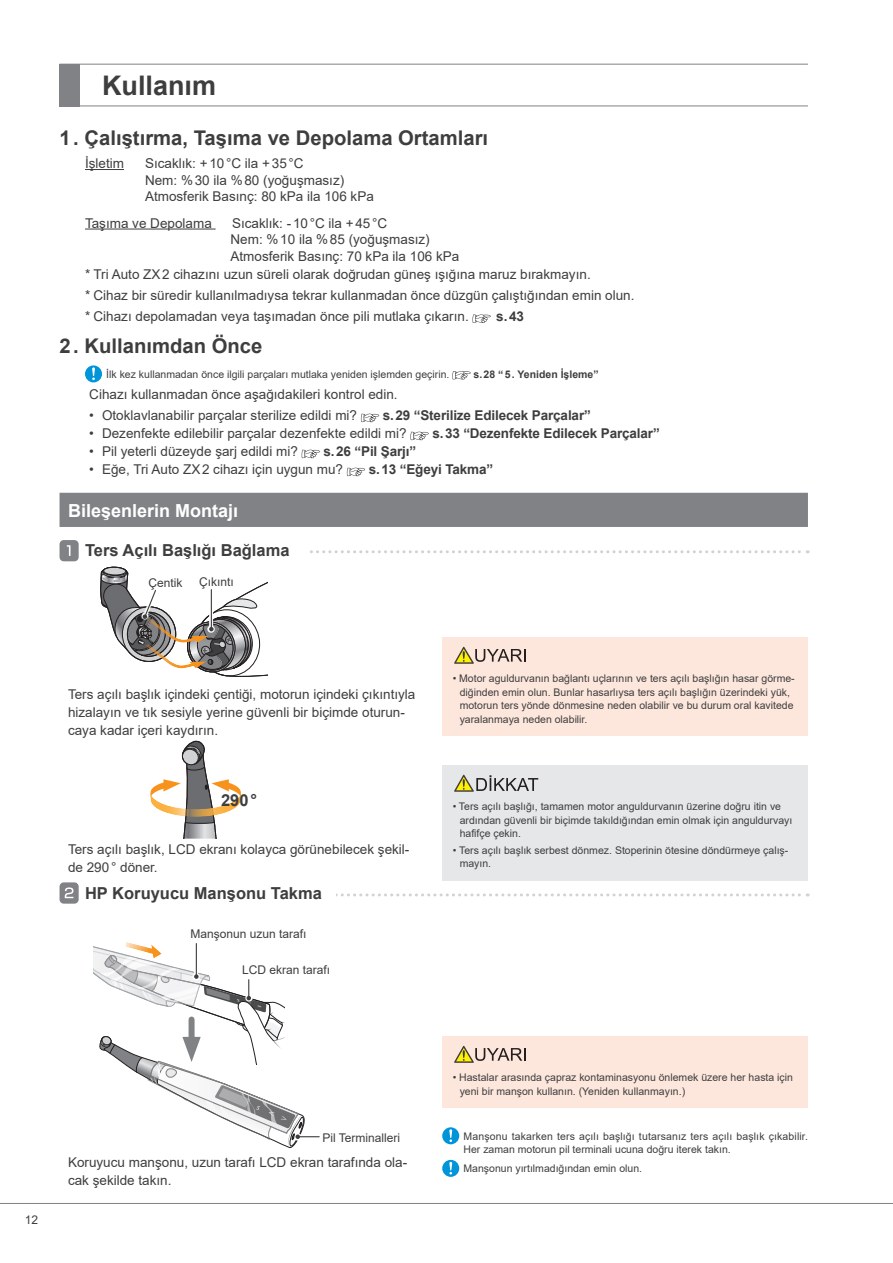
<style>
.page{position:relative;width:893px;height:1263px;background:#fff}
.page>*{position:absolute;margin:0;border:0;box-sizing:border-box;transform-origin:0 0}
.t1{font:700 27px "Arial";color:#3e3e3f}
.t2{font:700 20.25px "Arial";color:#3e3e3f}
.t3{font:700 18px "Arial";color:#fff}
.t4{font:700 16.5px "Arial";color:#3e3e3f}
.t5{font:13.5px/18px "Arial";color:#3e3e3f}
.t6{font:700 13.5px "Arial";letter-spacing:-.01em;color:#3e3e3f}
.t7{font:12px "Arial";color:#3e3e3f}
.t8{font:10.5px/13.5px "Arial";color:#3e3e3f}
.t9{font:700 10.5px "Arial";color:#3e3e3f}
</style>
<div class="page">
<hr style="left:0;top:1203px;width:893px;height:1px;background:#808285">
<hr style="left:60px;top:106px;width:748px;height:1px;background:#808285">
<div style="left:60px;top:64px;width:20px;height:42px;background:#808285"></div>
<hr style="left:60px;top:64px;width:748px;height:1px;background:#808285">
<svg style="left:336px;top:893px;width:472px;height:3px"></svg>
<svg style="left:310px;top:550px;width:498px;height:3px"></svg>
<svg style="left:150px;top:740px;width:91px;height:99px"></svg>
<svg style="left:472px;top:314px;width:19px;height:9px"></svg>
<div style="left:60px;top:493px;width:748px;height:34px;background:#808285"></div>
<div style="left:442px;top:765px;width:366px;height:115px;background:#e6e7e9"></div>
<svg style="left:454px;top:775px;width:84px;height:17px"></svg>
<div style="left:442px;top:637px;width:366px;height:99px;background:#fde7dc"></div>
<svg style="left:454px;top:647px;width:72px;height:17px"></svg>
<svg style="left:442px;top:1127px;width:17px;height:17px"></svg>
<svg style="left:442px;top:1160px;width:17px;height:17px"></svg>
<svg style="left:100px;top:566px;width:168px;height:111px"></svg>
<svg style="left:93px;top:942px;width:226px;height:206px"></svg>
<svg style="left:361px;top:414px;width:18px;height:8px"></svg>
<svg style="left:410px;top:432px;width:19px;height:8px"></svg>
<svg style="left:302px;top:450px;width:18px;height:8px"></svg>
<svg style="left:347px;top:468px;width:18px;height:8px"></svg>
<div style="left:60px;top:540px;width:19px;height:21px;background:#808285;border-radius:4px"></div>
<svg style="left:67px;top:545px;width:4px;height:11px"></svg>
<div style="left:60px;top:882px;width:19px;height:22px;background:#808285;border-radius:4px"></div>
<svg style="left:65px;top:887px;width:8px;height:11px"></svg>
<div style="left:442px;top:1036px;width:366px;height:71px;background:#fde7dc"></div>
<svg style="left:454px;top:1046px;width:72px;height:17px"></svg>
<hr style="left:85px;top:169px;width:39px;height:1px;background:#3e3e3f">
<hr style="left:85px;top:229px;width:131px;height:1px;background:#3e3e3f">
<svg style="left:452px;top:371px;width:19px;height:8px"></svg>
<svg style="left:85px;top:365px;width:17px;height:17px"></svg>
<h1 class="t1" style="left:102px;top:66px;width:116px">Kullanım</h1>
<h2 class="t2" style="left:60px;top:124px;width:430px">1. Çalıştırma, Taşıma ve Depolama Ortamları</h2>
<p class="t5" style="left:85px;top:154px;width:41px">İşletim</p>
<p class="t5" style="left:145px;top:155px;width:230px;line-height:16.5px">Sıcaklık: +10°C ila +35°C<br>Nem: %30 ila %80 (yoğuşmasız)<br>Atmosferik Basınç: 80 kPa ila 106 kPa</p>
<p class="t5" style="left:85px;top:214px;width:128px">Taşıma ve Depolama</p>
<p class="t5" style="left:231px;top:214px;width:230px;line-height:16.5px">Sıcaklık: -10°C ila +45°C<br>Nem: %10 ila %85 (yoğuşmasız)<br>Atmosferik Basınç: 70 kPa ila 106 kPa</p>
<p class="t5" style="left:85px;top:264px;width:551px;line-height:20.7px">* Tri Auto ZX2 cihazını uzun süreli olarak doğrudan güneş ışığına maruz bırakmayın.<br>* Cihaz bir süredir kullanılmadıysa tekrar kullanmadan önce düzgün çalıştığından emin olun. * Cihazı depolamadan veya taşımadan önce pili mutlaka çıkarın.</p>
<p class="t6" style="left:496px;top:307px;width:29px">s.43</p>
<h2 class="t2" style="left:60px;top:332px;width:204px">2. Kullanımdan Önce</h2>
<p class="t8" style="left:106px;top:367px;width:345px">İlk kez kullanmadan önce ilgili parçaları mutlaka yeniden işlemden geçirin.</p>
<p class="t9" style="left:473px;top:367px;width:127px">s.28 “5. Yeniden İşleme”</p>
<p class="t5" style="left:89px;top:385px;width:310px">Cihazı kullanmadan önce aşağıdakileri kontrol edin.</p>
<p class="t5" style="left:89px;top:406px;width:269px">• Otoklavlanabilir parçalar sterilize edildi mi?</p>
<p class="t6" style="left:383px;top:406px;width:209px">s.29 “Sterilize Edilecek Parçalar”</p>
<p class="t5" style="left:89px;top:424px;width:319px">• Dezenfekte edilebilir parçalar dezenfekte edildi mi?</p>
<p class="t6" style="left:432px;top:424px;width:229px">s.33 “Dezenfekte Edilecek Parçalar”</p>
<p class="t5" style="left:89px;top:442px;width:210px">• Pil yeterli düzeyde şarj edildi mi?</p>
<p class="t6" style="left:324px;top:442px;width:94px">s.26 “Pil Şarjı”</p>
<p class="t5" style="left:89px;top:460px;width:255px">• Eğe, Tri Auto ZX2 cihazı için uygun mu?</p>
<p class="t6" style="left:369px;top:460px;width:126px">s.13 “Eğeyi Takma”</p>
<h3 class="t3" style="left:68px;top:498px;width:172px">Bileşenlerin Montajı</h3>
<p class="t4" style="left:85px;top:539px;width:206px">Ters Açılı Başlığı Bağlama</p>
<p class="t7" style="left:148px;top:574px;width:36px">Çentik</p>
<p class="t7" style="left:199px;top:573px;width:36px">Çıkıntı</p>
<p class="t5" style="left:68px;top:685px;width:349px">Ters açılı başlık içindeki çentiği, motorun içindeki çıkıntıyla hizalayın ve tık sesiyle yerine güvenli bir biçimde oturun&shy;caya kadar içeri kaydırın.</p>
<p class="t4" style="left:221px;top:788px;width:38px">290°</p>
<p class="t5" style="left:68px;top:840px;width:343px">Ters açılı başlık, LCD ekranı kolayca görünebilecek şekil&shy;de 290° döner.</p>
<p class="t4" style="left:85px;top:882px;width:238px">HP Koruyucu Manşonu Takma</p>
<p class="t7" style="left:190px;top:925px;width:118px">Manşonun uzun tarafı</p>
<p class="t7" style="left:242px;top:961px;width:90px">LCD ekran tarafı</p>
<p class="t8" style="left:460px;top:672px;width:337px;text-indent:-7px">• Motor aguldurvanın bağlantı uçlarının ve ters açılı başlığın hasar görme&shy;diğinden emin olun. Bunlar hasarlıysa ters açılı başlığın üzerindeki yük, motorun ters yönde dönmesine neden olabilir ve bu durum oral kavitede yaralanmaya neden olabilir.</p>
<p class="t8" style="left:460px;top:800px;width:334px;text-indent:-7px">• Ters açılı başlığı, tamamen motor anguldurvanın üzerine doğru itin ve ardından güvenli bir biçimde takıldığından emin olmak için anguldurvayı hafifçe çekin.</p>
<p class="t8" style="left:460px;top:843px;width:330px;text-indent:-7px">• Ters açılı başlık serbest dönmez. Stoperinin ötesine döndürmeye çalış&shy;mayın.</p>
<p class="t7" style="left:25px;top:1212px;width:15px">12</p>
<p class="t7" style="left:322px;top:1129px;width:79px">Pil Terminalleri</p>
<p class="t5" style="left:68px;top:1154px;width:341px">Koruyucu manşonu, uzun tarafı LCD ekran tarafında ola&shy;cak şekilde takın.</p>
<p class="t8" style="left:460px;top:1071px;width:335px;text-indent:-7px">• Hastalar arasında çapraz kontaminasyonu önlemek üzere her hasta için yeni bir manşon kullanın. (Yeniden kullanmayın.)</p>
<p class="t8" style="left:463px;top:1129px;width:346px">Manşonu takarken ters açılı başlığı tutarsanız ters açılı başlık çıkabilir.<br>Her zaman motorun pil terminali ucuna doğru iterek takın.</p>
<p class="t8" style="left:463px;top:1161px;width:180px">Manşonun yırtılmadığından emin olun.</p>
</div>
